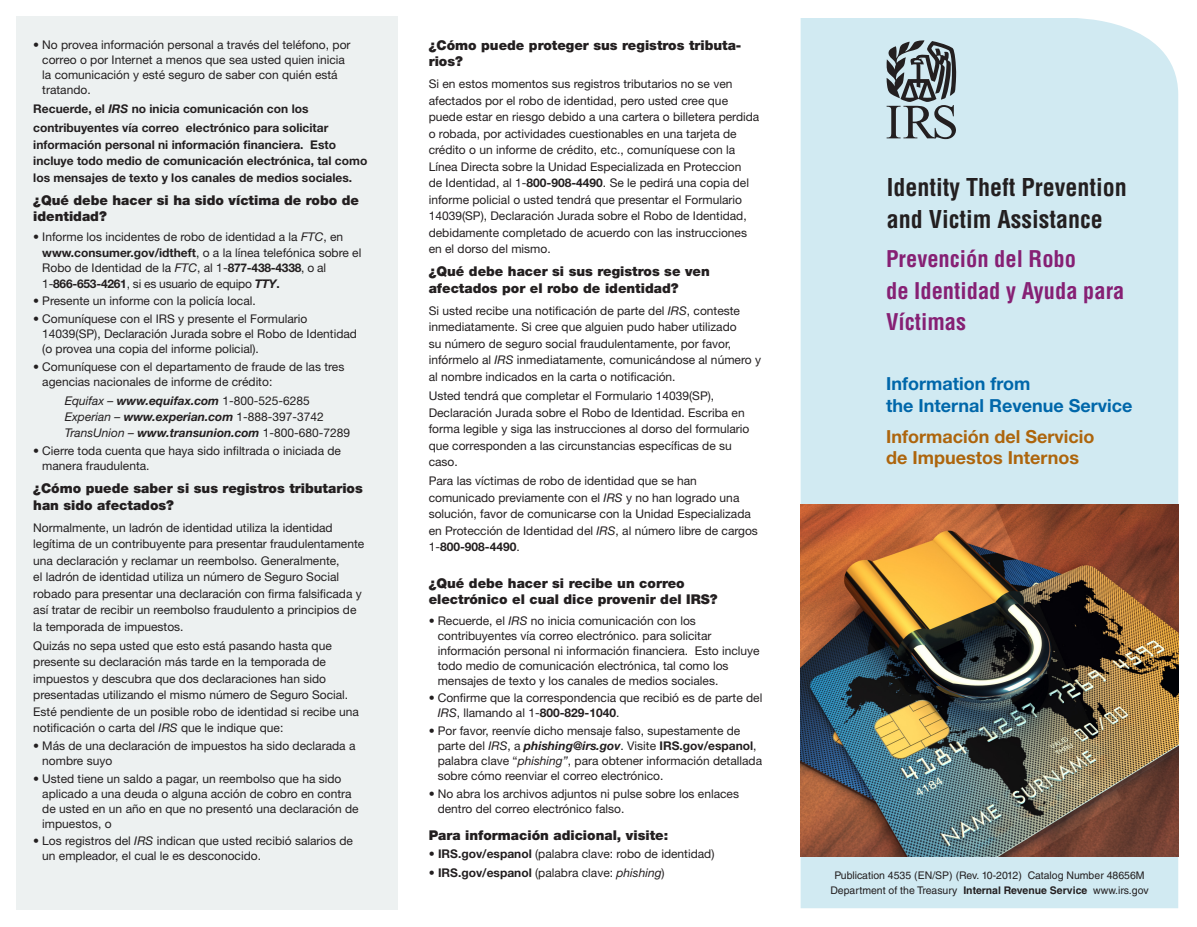
<style>
.page{position:relative;width:1197px;height:927px;background:#fff}
.page>*{position:absolute;margin:0;border:0;box-sizing:border-box;transform-origin:0 0}
.t1{font:700 condensed 24px "Helvetica LT Std";color:#231f20}
.t2{font:700 condensed 22.5px/31.5px "Helvetica LT Std";color:#862074}
.t3{font:700 18px "Helvetica Neue LT Std";color:#ad650d}
.t4{font:700 18px "Helvetica Neue LT Std";color:#0067aa}
.Paragraph_Sub_Header{font:900 13.5px/16.5px "Helvetica Neue LT Std";color:#231f20}
.Default_Paragraph{font:12px/16.5px "Helvetica Neue LT Std";color:#231f20}
.Default_Paragraph-2{font:700 12px/16.5px "Helvetica Neue LT Std";color:#231f20}
.Over_Paragraph__No_H{font:italic 700 12px "Helvetica Neue LT Std";color:#231f20}
.t5{font:10.5px "Helvetica LT Std";color:#231f20}
.s1{font-style:italic}
.s2{font-weight:700}
.s3{font-weight:700;font-style:italic}
.s4{font-weight:400}
.s5{font-weight:400;font-style:normal}
</style>
<div class="page">
<div style="left:16px;top:16px;width:382px;height:894px;background:#edf1f1"></div>
<div style="left:801px;top:18px;width:377px;height:890px;background:#d1eaf2"></div>
<img style="left:801px;top:505px;width:377px;height:352px">
<svg style="left:886px;top:40px;width:70px;height:99px;background:#859297"></svg>
<p class="Default_Paragraph" style="left:42px;top:37px;width:310px;line-height:15.1px;text-indent:-9px">• No provea información personal a través del teléfono, por correo o por Internet a menos que sea usted quien inicia la comunicación y esté seguro de saber con quién está tratando.</p>
<p class="Default_Paragraph-2" style="left:33px;top:100px;width:277px">Recuerde, el <span class="s1">IRS</span> no inicia comunicación con los</p>
<p class="Default_Paragraph-2" style="left:33px;top:120px;width:336px">contribuyentes vía correo electrónico para solicitar información personal ni información financiera. Esto incluye todo medio de comunicación electrónica, tal como los mensajes de texto y los canales de medios sociales.</p>
<p class="Paragraph_Sub_Header" style="left:33px;top:193px;width:327px;line-height:15.3px">¿Qué debe hacer si ha sido víctima de robo de identidad?</p>
<p class="Default_Paragraph" style="left:42px;top:229px;width:321px;line-height:15.3px;text-indent:-9px">• Informe los incidentes de robo de identidad a la <span class="s1">FTC</span>, en <span class="s2">www.consumer.gov/idtheft</span>, o a la línea telefónica sobre el Robo de Identidad de la <span class="s1">FTC</span>, al 1-<span class="s2">877-438-4338</span>, o al 1-<span class="s2">866-653-4261</span>, si es usuario de equipo <span class="s3">TTY</span><span class="s2">.</span></p>
<p class="Default_Paragraph" style="left:33px;top:293px;width:224px">• Presente un informe con la policía local.</p>
<p class="Default_Paragraph" style="left:42px;top:311px;width:316px;line-height:15px;text-indent:-9px">• Comuníquese con el IRS y presente el Formulario<br>14039(SP), Declaración Jurada sobre el Robo de Identidad (o provea una copia del informe policial).</p>
<p class="Default_Paragraph" style="left:42px;top:359px;width:304px;line-height:15px;text-indent:-9px">• Comuníquese con el departamento de fraude de las tres agencias nacionales de informe de crédito:</p>
<p class="Over_Paragraph__No_H" style="left:65px;top:393px;width:246px"><span class="s4">Equifax –</span> www.equifax.com <span class="s5">1-800-525-6285</span></p>
<p class="Over_Paragraph__No_H" style="left:65px;top:409px;width:261px"><span class="s4">Experian –</span> www.experian.com <span class="s5">1-888-397-3742</span></p>
<p class="Over_Paragraph__No_H" style="left:65px;top:426px;width:287px"><span class="s4">TransUnion –</span> www.transunion.com <span class="s5">1-800-680-7289</span></p>
<p class="Default_Paragraph" style="left:42px;top:443px;width:300px;line-height:15px;text-indent:-9px">• Cierre toda cuenta que haya sido infiltrada o iniciada de manera fraudulenta.</p>
<p class="Paragraph_Sub_Header" style="left:33px;top:480px;width:331px">¿Cómo puede saber si sus registros tributarios han sido afectados?</p>
<p class="Default_Paragraph" style="left:33px;top:519px;width:332px">Normalmente, un ladrón de identidad utiliza la identidad legítima de un contribuyente para presentar fraudulentamente una declaración y reclamar un reembolso. Generalmente,<br>el ladrón de identidad utiliza un número de Seguro Social robado para presentar una declaración con firma falsificada y así tratar de recibir un reembolso fraudulento a principios de la temporada de impuestos.</p>
<p class="Default_Paragraph" style="left:33px;top:637px;width:327px">Quizás no sepa usted que esto está pasando hasta que presente su declaración más tarde en la temporada de impuestos y descubra que dos declaraciones han sido presentadas utilizando el mismo número de Seguro Social.<br>Esté pendiente de un posible robo de identidad si recibe una notificación o carta del <span class="s1">IRS</span> que le indique que:</p>
<p class="Default_Paragraph" style="left:42px;top:738px;width:315px;line-height:15px;text-indent:-9px">• Más de una declaración de impuestos ha sido declarada a nombre suyo</p>
<p class="Default_Paragraph" style="left:42px;top:771px;width:318px;line-height:15px;text-indent:-9px">• Usted tiene un saldo a pagar, un reembolso que ha sido aplicado a una deuda o alguna acción de cobro en contra de usted en un año en que no presentó una declaración de impuestos, o</p>
<p class="Default_Paragraph" style="left:42px;top:833px;width:312px;line-height:15px;text-indent:-9px">• Los registros del <span class="s1">IRS</span> indican que usted recibió salarios de un empleador, el cual le es desconocido.</p>
<p class="Paragraph_Sub_Header" style="left:429px;top:37px;width:314px">¿Cómo puede proteger sus registros tributa&shy;rios?</p>
<p class="Default_Paragraph" style="left:429px;top:76px;width:332px">Si en estos momentos sus registros tributarios no se ven afectados por el robo de identidad, pero usted cree que puede estar en riesgo debido a una cartera o billetera perdida o robada, por actividades cuestionables en una tarjeta de crédito o un informe de crédito, etc., comuníquese con la Línea Directa sobre la Unidad Especializada en Proteccion<br>de Identidad, al 1-<span class="s2">800-908-4490</span>. Se le pedirá una copia del informe policial o usted tendrá que presentar el Formulario 14039(SP), Declaración Jurada sobre el Robo de Identidad, debidamente completado de acuerdo con las instrucciones en el dorso del mismo.</p>
<p class="Paragraph_Sub_Header" style="left:429px;top:263px;width:283px">¿Qué debe hacer si sus registros se ven afectados por el robo de identidad?</p>
<p class="Default_Paragraph" style="left:429px;top:302px;width:334px">Si usted recibe una notificación de parte del <span class="s1">IRS</span>, conteste inmediatamente. Si cree que alguien pudo haber utilizado<br>su número de seguro social fraudulentamente, por favor, infórmelo al <span class="s1">IRS</span> inmediatamente, comunicándose al número y al nombre indicados en la carta o notificación.</p>
<p class="Default_Paragraph" style="left:429px;top:387px;width:322px">Usted tendrá que completar el Formulario 14039(SP), Declaración Jurada sobre el Robo de Identidad. Escriba en forma legible y siga las instrucciones al dorso del formulario que corresponden a las circunstancias específicas de su caso.</p>
<p class="Default_Paragraph" style="left:429px;top:473px;width:331px">Para las víctimas de robo de identidad que se han comunicado previamente con el <span class="s1">IRS</span> y no han logrado una solución, favor de comunicarse con la Unidad Especializada en Protección de Identidad del <span class="s1">IRS</span>, al número libre de cargos 1-<span class="s2">800-908-4490</span>.</p>
<p class="Paragraph_Sub_Header" style="left:429px;top:575px;width:290px">¿Qué debe hacer si recibe un correo electrónico el cual dice provenir del IRS?</p>
<p class="Default_Paragraph" style="left:438px;top:613px;width:324px;line-height:15px;text-indent:-9px">• Recuerde, el <span class="s1">IRS</span> no inicia comunicación con los contribuyentes vía correo electrónico. para solicitar información personal ni información financiera. Esto incluye todo medio de comunicación electrónica, tal como los mensajes de texto y los canales de medios sociales.</p>
<p class="Default_Paragraph" style="left:438px;top:690px;width:326px;line-height:15px;text-indent:-9px">• Confirme que la correspondencia que recibió es de parte del<br><span class="s1">IRS</span>, llamando al 1-<span class="s2">800-829-1040</span>.</p>
<p class="Default_Paragraph" style="left:438px;top:723px;width:326px;line-height:15px;text-indent:-9px">• Por favor, reenvíe dicho mensaje falso, supestamente de parte del <span class="s1">IRS</span>, a <span class="s3">phishing@irs.gov</span>. Visite <span class="s2">IRS.gov/espanol</span>, palabra clave “<span class="s1">phishing”</span>, para obtener información detallada sobre cómo reenviar el correo electrónico.</p>
<p class="Default_Paragraph" style="left:438px;top:786px;width:303px;line-height:15.3px;text-indent:-9px">• No abra los archivos adjuntos ni pulse sobre los enlaces dentro del correo electrónico falso.</p>
<p class="Paragraph_Sub_Header" style="left:429px;top:827px;width:241px">Para información adicional, visite:</p>
<p class="Default_Paragraph" style="left:429px;top:846px;width:287px">• <span class="s2">IRS.gov/espanol</span> (palabra clave: robo de identidad)</p>
<p class="Default_Paragraph" style="left:429px;top:864px;width:238px">• <span class="s2">IRS.gov/espanol</span> (palabra clave: <span class="s1">phishing</span>)</p>
<p class="t1" style="left:887px;top:172px;width:242px">Identity Theft Prevention</p>
<p class="t1" style="left:887px;top:204px;width:217px">and Victim Assistance</p>
<p class="t2" style="left:886px;top:243px;width:191px">Prevención del Robo</p>
<p class="t2" style="left:886px;top:275px;width:240px">de Identidad y Ayuda para<br>Víctimas</p>
<p class="t4" style="left:886px;top:372px;width:146px">Information from</p>
<p class="t4" style="left:886px;top:394px;width:248px">the Internal Revenue Service</p>
<p class="t3" style="left:886px;top:425px;width:210px">Información del Servicio</p>
<p class="t3" style="left:886px;top:447px;width:194px">de Impuestos Internos</p>
<p class="t5" style="left:834px;top:869px;width:312px">Publication 4535 (EN/SP) (Rev. 10-2012) Catalog Number 48656M</p>
<p class="t5" style="left:830px;top:884px;width:320px">Department of the Treasury <span class="s2">Internal Revenue Service</span> www.irs.gov</p>
</div>
